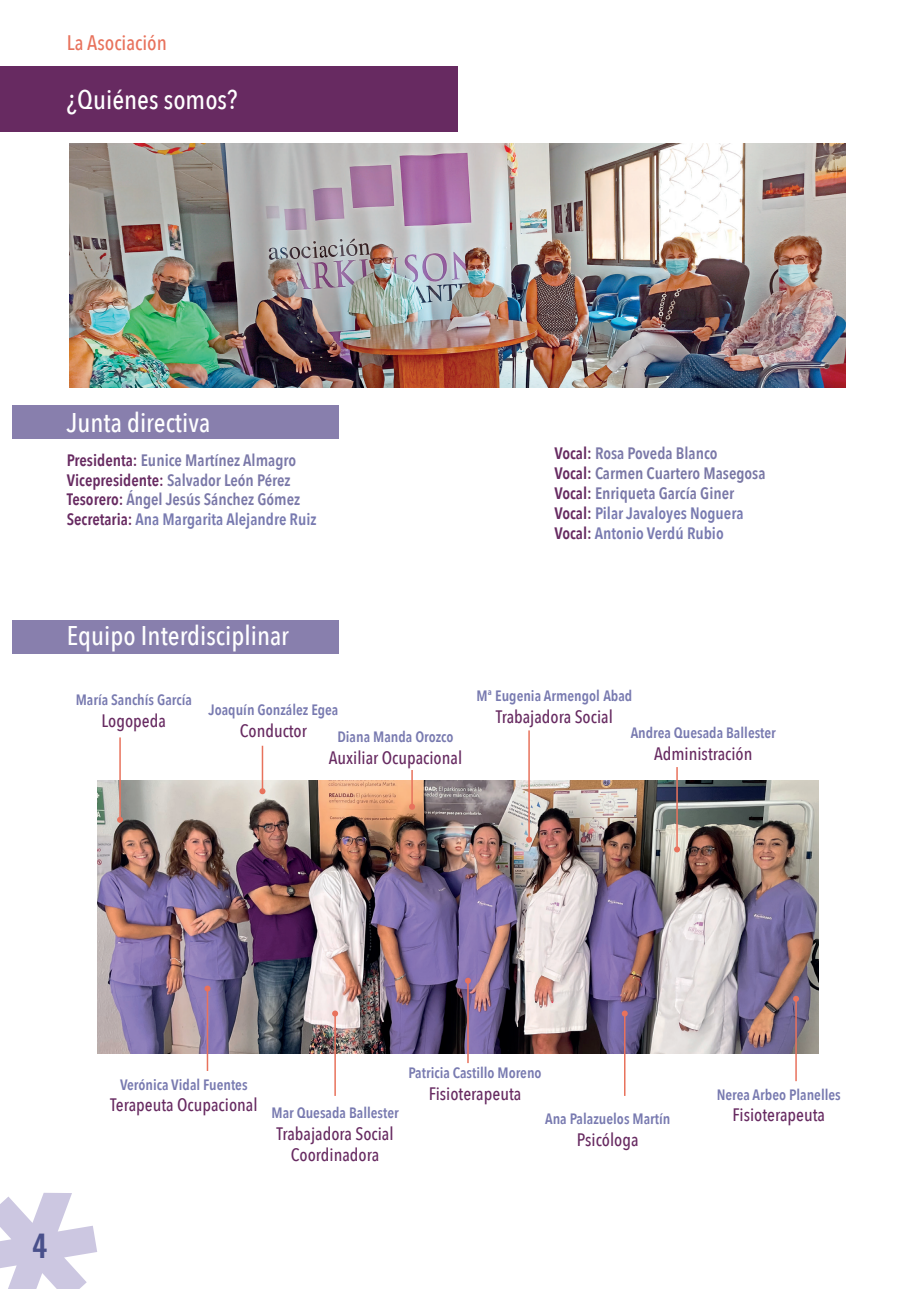
<style>
.page{position:relative;width:919px;height:1289px;background:#fff}
.page>*{position:absolute;margin:0;border:0;box-sizing:border-box;transform-origin:0 0}
.t1{font:500 30px "Oswald";color:#49508b}
.t2{font:500 27px "Avenir Next Condensed";color:#fff}
.t3{font:500 21px "Avenir Next Condensed";color:#e8725c}
.t4{font:500 18px/21.6px "Avenir Next Condensed";color:#672a61;text-align:center}
.t5{font:600 16.5px/19.8px "Avenir Next Condensed";color:#7a78a8}
.t6{font:600 16.5px/19.8px "Avenir Next Condensed";color:#787ab0}
.t7{font:600 15px "Avenir Next Condensed";color:#787ab0}
.s1{color:#672a61}
.s2{color:#787ab0}
.s3{color:#7a78a8}
.s4{color:#7977a5}
</style>
<div class="page">
<svg style="left:0;top:1192px;width:97px;height:96px"></svg>
<img style="left:70px;top:144px;width:775px;height:243px">
<div style="left:0;top:67px;width:457px;height:65px;background:#672a61"></div>
<div style="left:13px;top:405px;width:326px;height:33px;background:#887fad"></div>
<div style="left:13px;top:620px;width:326px;height:34px;background:#887fad"></div>
<img style="left:97px;top:780px;width:721px;height:273px">
<hr style="left:119px;top:737px;width:2px;height:82px;background:#e8725c">
<svg style="left:117px;top:816px;width:6px;height:6px"></svg>
<hr style="left:262px;top:745px;width:1px;height:46px;background:#e8725c">
<svg style="left:259px;top:788px;width:6px;height:6px"></svg>
<hr style="left:411px;top:770px;width:2px;height:36px;background:#e8725c">
<svg style="left:409px;top:803px;width:6px;height:6px"></svg>
<hr style="left:528px;top:730px;width:2px;height:109px;background:#e8725c">
<svg style="left:526px;top:836px;width:6px;height:6px"></svg>
<hr style="left:676px;top:767px;width:1px;height:82px;background:#e8725c">
<svg style="left:674px;top:846px;width:6px;height:6px"></svg>
<hr style="left:207px;top:988px;width:1px;height:82px;background:#e8725c">
<svg style="left:204px;top:985px;width:6px;height:6px"></svg>
<hr style="left:334px;top:1013px;width:2px;height:82px;background:#e8725c">
<svg style="left:332px;top:1010px;width:6px;height:6px"></svg>
<hr style="left:624px;top:1013px;width:1px;height:82px;background:#e8725c">
<svg style="left:621px;top:1010px;width:6px;height:6px"></svg>
<hr style="left:467px;top:980px;width:1px;height:83px;background:#e8725c">
<svg style="left:465px;top:977px;width:6px;height:6px"></svg>
<hr style="left:795px;top:998px;width:1px;height:83px;background:#e8725c">
<svg style="left:793px;top:995px;width:6px;height:6px"></svg>
<h3 class="t3" style="left:67px;top:30px;width:101px">La Asociación</h3>
<h2 class="t2" style="left:67px;top:84px;width:172px">¿Quiénes somos?</h2>
<h2 class="t2" style="left:67px;top:406px;width:145px">Junta directiva</h2>
<p class="t5" style="left:67px;top:449px;width:251px"><span class="s1">Presidenta:</span> Eunice Martínez Almagro <span class="s1">Vicepresidente:</span> Salvador León Pérez <span class="s1">Tesorero:</span> Ángel Jesús Sánchez Gómez <span class="s1">Secretaria:</span> <span class="s2">Ana Margarita Alejandre Ruiz</span></p>
<p class="t6" style="left:554px;top:443px;width:213px"><span class="s1">Vocal:</span> <span class="s3">Rosa Poveda Blanco<br></span><span class="s1">Vocal:</span> <span class="s4">Carmen Cuartero Masegosa<br></span><span class="s1">Vocal:</span> <span class="s3">Enriqueta García Giner<br></span><span class="s1">Vocal:</span> Pilar Javaloyes Noguera<br><span class="s1">Vocal:</span> Antonio Verdú Rubio</p>
<h2 class="t2" style="left:67px;top:619px;width:224px">Equipo Interdisciplinar</h2>
<p class="t7" style="left:76px;top:687px;width:118px">María Sanchís García</p>
<p class="t4" style="left:102px;top:710px;width:66px">Logopeda</p>
<p class="t7" style="left:208px;top:697px;width:131px">Joaquín González Egea</p>
<p class="t4" style="left:240px;top:719px;width:69px">Conductor</p>
<p class="t7" style="left:337px;top:723px;width:118px">Diana Manda Orozco</p>
<p class="t4" style="left:329px;top:746px;width:135px">Auxiliar Ocupacional</p>
<p class="t7" style="left:476px;top:683px;width:157px">Mª Eugenia Armengol Abad</p>
<p class="t4" style="left:496px;top:705px;width:118px">Trabajadora Social</p>
<p class="t7" style="left:630px;top:719px;width:147px">Andrea Quesada Ballester</p>
<p class="t4" style="left:654px;top:742px;width:100px">Administración</p>
<h1 class="t1" style="left:32px;top:1229px;width:17px">4</h1>
<p class="t7" style="left:120px;top:1071px;width:129px">Verónica Vidal Fuentes</p>
<p class="t4" style="left:110px;top:1094px;width:149px">Terapeuta Ocupacional</p>
<p class="t7" style="left:271px;top:1099px;width:129px">Mar Quesada Ballester</p>
<p class="t4" style="left:276px;top:1122px;width:118px">Trabajadora Social<br>Coordinadora</p>
<p class="t7" style="left:408px;top:1059px;width:135px">Patricia Castillo Moreno</p>
<p class="t4" style="left:428px;top:1082px;width:94px">Fisioterapeuta</p>
<p class="t7" style="left:716px;top:1081px;width:125px">Nerea Arbeo Planelles</p>
<p class="t4" style="left:732px;top:1103px;width:94px">Fisioterapeuta</p>
<p class="t7" style="left:545px;top:1105px;width:127px">Ana Palazuelos Martín</p>
<p class="t4" style="left:577px;top:1128px;width:63px">Psicóloga</p>
</div>
